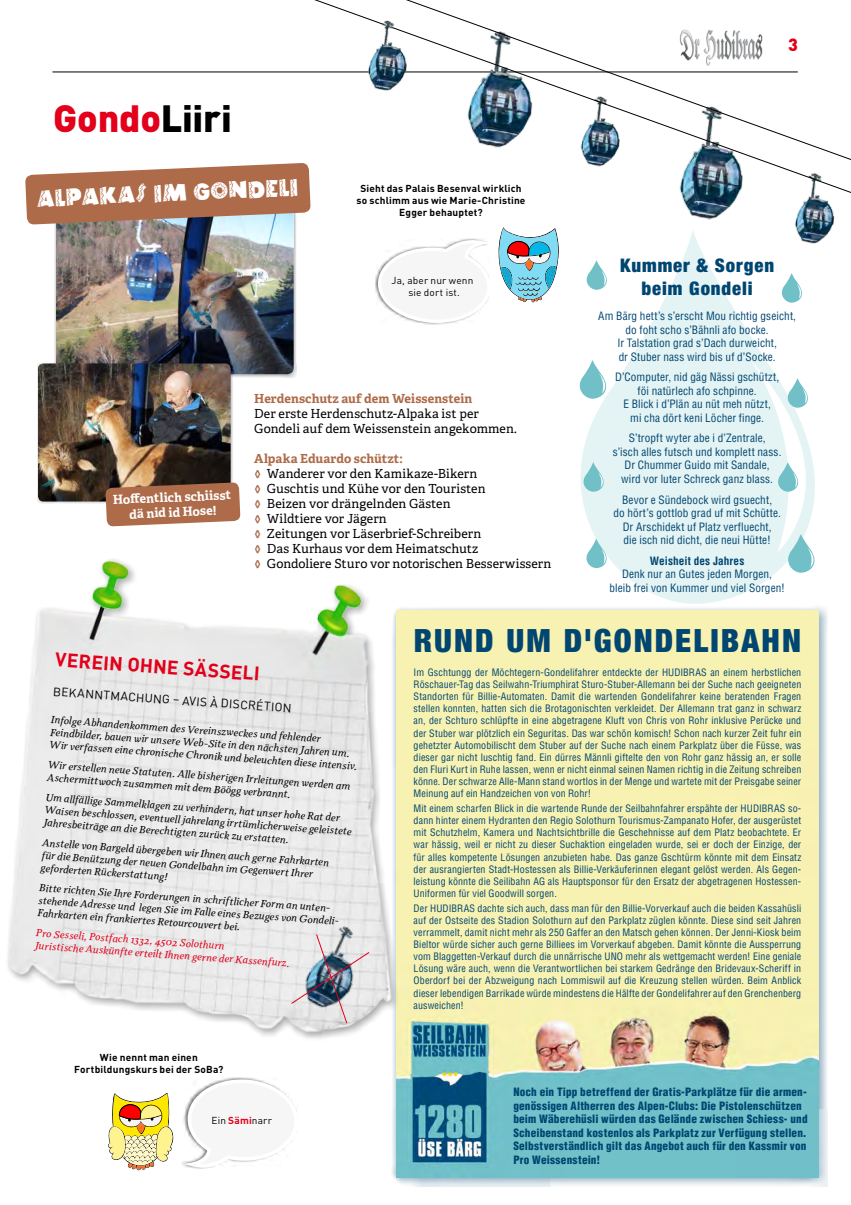
<style>
.page{position:relative;width:851px;height:1205px;background:#fff}
.page>*{position:absolute;margin:0;border:0;box-sizing:border-box;transform-origin:0 0}
.t1{font:900 37.5px "DINOT";letter-spacing:-.005em;color:#e2001a}
.t2{font:900 condensed 32.12px "Helvetica Neue";letter-spacing:.065em;color:#004671}
.t3{font:27.62px "El Rio Lobo";color:#fff}
.t4{font:700 19.25px "DINOT";color:#e2001a}
.t5{font:900 condensed 18.75px/22.5px "Helvetica Neue";letter-spacing:.05em;color:#004671;text-align:center}
.t6{font:900 17.5px "DINOT";color:#e2001a}
.t7{font:12.5px/15px "Adelle";letter-spacing:.005em;color:#000}
.t8{font:700 12.5px/15px "Adelle";color:#fff;text-align:center}
.t9{font:700 12.5px "Adelle";letter-spacing:.005em;color:#ae6b49}
.t10{font:12px "DINOT";color:#000}
.t11{font:condensed 11.25px/13.5px "Helvetica LT Std";letter-spacing:.01em;color:#004671;text-align:center}
.t12{font:900 condensed 11.25px/13.5px "Helvetica LT Std";letter-spacing:.015em;color:#004671}
.t13{font:700 condensed 11.25px "Helvetica LT Std";letter-spacing:.01em;color:#004671}
.t14{font:italic 10.5px/12.6px "Odile";color:#000}
.t15{font:italic 10.5px/12.6px "Odile";color:#e2001a}
.t16{font:condensed 10px/12px "Helvetica LT Std";letter-spacing:.015em;color:#004671;text-align:justify}
.t17{font:700 10px/12px "DINOT";letter-spacing:.015em;color:#000;text-align:center}
.t18{font:10px/12px "DINOT";letter-spacing:.015em;color:#000;text-align:center}
.s1{color:#000}
.s2{font-weight:700;color:#ae6b49}
.s3{font-weight:700;color:#e2001a}
</style>
<div class="page">
<hr style="left:52px;top:72px;width:745px;height:1px;background:#000">
<svg style="left:581px;top:247px;width:194px;height:357px;fill:#e4f3f4"></svg>
<svg style="left:579px;top:360px;width:33px;height:39px"></svg>
<svg style="left:781px;top:273px;width:21px;height:30px"></svg>
<svg style="left:582px;top:538px;width:29px;height:30px"></svg>
<svg style="left:747px;top:357px;width:68px;height:216px"></svg>
<svg style="left:580px;top:462px;width:28px;height:30px"></svg>
<svg style="left:582px;top:260px;width:29px;height:30px"></svg>
<img style="left:56px;top:225px;width:238px;height:149px">
<div style="left:37px;top:362px;width:196px;height:142px;background:#000;opacity:.3"></div>
<img style="left:38px;top:363px;width:193px;height:138px">
<svg style="left:105px;top:482px;width:135px;height:44px;background:#ad7254"></svg>
<svg style="left:25px;top:167px;width:186px;height:58px;background:#b0785c"></svg>
<img style="left:796px;top:229px;width:35px;height:15px">
<img style="left:688px;top:230px;width:11px;height:17px">
<svg style="left:211px;top:71px;width:624px;height:158px"></svg>
<svg style="left:225px;top:0;width:625px;height:201px"></svg>
<img style="left:267px;top:5px;width:150px;height:95px">
<div style="left:391px;top:606px;width:436px;height:581px;background:#004671;opacity:.5"></div>
<img style="left:396px;top:610px;width:422px;height:567px">
<img style="left:7px;top:559px;width:410px;height:476px">
<img style="left:272px;top:895px;width:117px;height:144px">
<img style="left:290px;top:933px;width:82px;height:92px">
<svg style="left:108px;top:1093px;width:66px;height:77px"></svg>
<div style="left:181px;top:1077px;width:116px;height:92px;background:#000;opacity:.5"></div>
<svg style="left:185px;top:1077px;width:112px;height:92px"></svg>
<svg style="left:497px;top:227px;width:61px;height:75px"></svg>
<div style="left:374px;top:238px;width:116px;height:86px;background:#000;opacity:.5"></div>
<svg style="left:376px;top:239px;width:114px;height:86px"></svg>
<h1 class="t1" style="left:53px;top:92px;width:180px">Gondo<span class="s1">Liiri</span></h1>
<h3 class="t3" style="left:36px;top:184px;width:264px;rotate:-2deg">ALPAKAS IM GONDELI</h3>
<p class="t17" style="left:356px;top:182px;width:170px">Sieht das Palais Besenval wirklich so schlimm aus wie Marie-Christine<br>Egger behauptet?</p>
<p class="t18" style="left:391px;top:274px;width:83px">Ja, aber nur wenn sie dort ist.</p>
<p class="t8" style="left:113px;top:492px;width:120px;rotate:-3deg">Hoff entlich schiisst dä nid id Hose!</p>
<p class="t9" style="left:254px;top:389px;width:219px">Herdenschutz auf dem Weissenstein</p>
<p class="t7" style="left:254px;top:405px;width:264px">Der erste Herdenschutz-Alpaka ist per<br>Gondeli auf dem Weissenstein angekommen.</p>
<p class="t7" style="left:254px;top:450px;width:298px"><span class="s2">Alpaka Eduardo schützt:<br>◊</span> Wanderer vor den Kamikaze-Bikern<br><span class="s2">◊</span> Guschtis und Kühe vor den Touristen<br><span class="s2">◊</span> Beizen vor drängelnden Gästen<br><span class="s2">◊</span> Wildtiere vor Jägern<br><span class="s2">◊</span> Zeitungen vor Läserbrief-Schreibern<br><span class="s2">◊</span> Das Kurhaus vor dem Heimatschutz<br><span class="s2">◊</span> Gondoliere Sturo vor notorischen Besserwissern</p>
<h3 class="t6" style="left:788px;top:32px;width:11px">3</h3>
<h3 class="t5" style="left:620px;top:254px;width:156px">Kummer &amp; Sorgen beim Gondeli</h3>
<p class="t11" style="left:598px;top:309px;width:199px">Am Bärg hett’s s’erscht Mou richtig gseicht, do foht scho s’Bähnli afo bocke.<br>Ir Talstation grad s’Dach durweicht,<br>dr Stuber nass wird bis uf d’Socke.</p>
<p class="t11" style="left:615px;top:370px;width:165px">D’Computer, nid gäg Nässi gschützt, föi natürlech afo schpinne.<br>E Blick i d’Plän au nüt meh nützt,<br>mi cha dört keni Löcher finge.</p>
<p class="t11" style="left:612px;top:431px;width:170px">S’tropft wyter abe i d’Zentrale,<br>s’isch alles futsch und komplett nass.<br>Dr Chummer Guido mit Sandale,<br>wird vor luter Schreck ganz blass.</p>
<p class="t11" style="left:613px;top:492px;width:169px">Bevor e Sündebock wird gsuecht,<br>do hört’s gottlob grad uf mit Schütte.<br>Dr Arschidekt uf Platz verfluecht,<br>die isch nid dicht, die neui Hütte!</p>
<p class="t13" style="left:649px;top:553px;width:96px">Weisheit des Jahres</p>
<p class="t11" style="left:609px;top:567px;width:177px">Denk nur an Gutes jeden Morgen,<br>bleib frei von Kummer und viel Sorgen!</p>
<h3 class="t4" style="left:56px;top:646px;width:206px;rotate:4deg">VEREIN OHNE SÄSSELI</h3>
<p class="t10" style="left:54px;top:683px;width:240px;rotate:4deg">BEKANNTMACHUNG – AVIS À DISCRÉTION</p>
<p class="t14" style="left:52px;top:713px;width:310px;rotate:4deg">Infolge Abhandenkommen des Vereinszweckes und fehlender<br>Feindbilder, bauen wir unsere Web-Site in den nächsten Jahren um.<br>Wir verfassen eine chronische Chronik und beleuchten diese intensiv.</p>
<p class="t14" style="left:48px;top:758px;width:305px;rotate:4deg">Wir erstellen neue Statuten. Alle bisherigen Irrleitungen werden am<br>Aschermittwoch zusammen mit dem Böögg verbrannt.</p>
<p class="t14" style="left:46px;top:790px;width:309px;rotate:4deg">Um allfällige Sammelklagen zu verhindern, hat unser hohe Rat der<br>Waisen beschlossen, eventuell jahrelang irrtümlicherweise geleistete<br>Jahresbeiträge an die Berechtigten zurück zu erstatten.</p>
<p class="t14" style="left:43px;top:836px;width:289px;rotate:4deg">Anstelle von Bargeld übergeben wir Ihnen auch gerne Fahrkarten für die Benützung der neuen Gondelbahn im Gegenwert Ihrer geforderten Rückerstattung!</p>
<p class="t14" style="left:40px;top:881px;width:303px;rotate:4deg">Bitte richten Sie Ihre Forderungen in schriftlicher Form an unten&shy;stehende Adresse und legen Sie im Falle eines Bezuges von Gondeli-<br>Fahrkarten ein frankiertes Retourcouvert bei.</p>
<p class="t15" style="left:37px;top:926px;width:256px;rotate:4deg">Pro Sesseli, Postfach 1332, 4502 Solothurn<br>Juristische Auskünfte erteilt Ihnen gerne der Kassenfurz.</p>
<p class="t17" style="left:74px;top:1051px;width:151px">Wie nennt man einen<br>Fortbildungskurs bei der SoBa?</p>
<p class="t18" style="left:211px;top:1113px;width:62px">Ein <span class="s3">Sämi</span>narr</p>
<h2 class="t2" style="left:414px;top:620px;width:388px">RUND UM D'GONDELIBAHN</h2>
<p class="t16" style="left:413px;top:666px;width:389px">Im Gschtungg der Möchtegern-Gondelifahrer entdeckte der HUDIBRAS an einem herbstlichen Röschauer-Tag das Seilwahn-Triumphirat Sturo-Stuber-Allemann bei der Suche nach geeigneten Standorten für Billie-Automaten. Damit die wartenden Gondelifahrer keine beratenden Fragen stellen konnten, hatten sich die Brotagonischten verkleidet. Der Allemann trat ganz in schwarz an, der Schturo schlüpfte in eine abgetragene Kluft von Chris von Rohr inklusive Perücke und der Stuber war plötzlich ein Seguritas. Das war schön komisch! Schon nach kurzer Zeit fuhr ein gehetzter Automobilischt dem Stuber auf der Suche nach einem Parkplatz über die Füsse, was dieser gar nicht luschtig fand. Ein dürres Männli giftelte den von Rohr ganz hässig an, er solle den Fluri Kurt in Ruhe lassen, wenn er nicht einmal seinen Namen richtig in die Zeitung schreiben könne. Der schwarze Alle-Mann stand wortlos in der Menge und wartete mit der Preisgabe seiner Meinung auf ein Handzeichen von von Rohr!</p>
<p class="t16" style="left:413px;top:802px;width:389px">Mit einem scharfen Blick in die wartende Runde der Seilbahnfahrer erspähte der HUDIBRAS so&shy;dann hinter einem Hydranten den Regio Solothurn Tourismus-Zampanato Hofer, der ausgerüstet mit Schutzhelm, Kamera und Nachtsichtbrille die Geschehnisse auf dem Platz beobachtete. Er war hässig, weil er nicht zu dieser Suchaktion eingeladen wurde, sei er doch der Einzige, der für alles kompetente Lösungen anzubieten habe. Das ganze Gschtürm könnte mit dem Einsatz der ausrangierten Stadt-Hostessen als Billie-Verkäuferinnen elegant gelöst werden. Als Gegen&shy;leistung könnte die Seilibahn AG als Hauptsponsor für den Ersatz der abgetragenen Hostessen-Uniformen für viel Goodwill sorgen.</p>
<p class="t16" style="left:413px;top:902px;width:389px">Der HUDIBRAS dachte sich auch, dass man für den Billie-Vorverkauf auch die beiden Kassahüsli auf der Ostseite des Stadion Solothurn auf den Parkplatz züglen könnte. Diese sind seit Jahren verrammelt, damit nicht mehr als 250 Gaffer an den Matsch gehen können. Der Jenni-Kiosk beim Bieltor würde sicher auch gerne Billiees im Vorverkauf abgeben. Damit könnte die Aussperrung vom Blaggetten-Verkauf durch die unnärrische UNO mehr als wettgemacht werden! Eine geniale Lösung wäre auch, wenn die Verantwortlichen bei starkem Gedränge den Bridevaux-Scheriff in Oberdorf bei der Abzweigung nach Lommiswil auf die Kreuzung stellen würden. Beim Anblick dieser lebendigen Barrikade würde mindestens die Hälfte der Gondelifahrer auf den Grenchenberg ausweichen!</p>
<p class="t12" style="left:513px;top:1085px;width:296px">Noch ein Tipp betreffend der Gratis-Parkplätze für die armen&shy;genössigen Altherren des Alpen-Clubs: Die Pistolenschützen beim Wäberehüsli würden das Gelände zwischen Schiess- und Scheibenstand kostenlos als Parkplatz zur Verfügung stellen.<br>Selbstverständlich gilt das Angebot auch für den Kassmir von Pro Weissenstein!</p>
</div>
